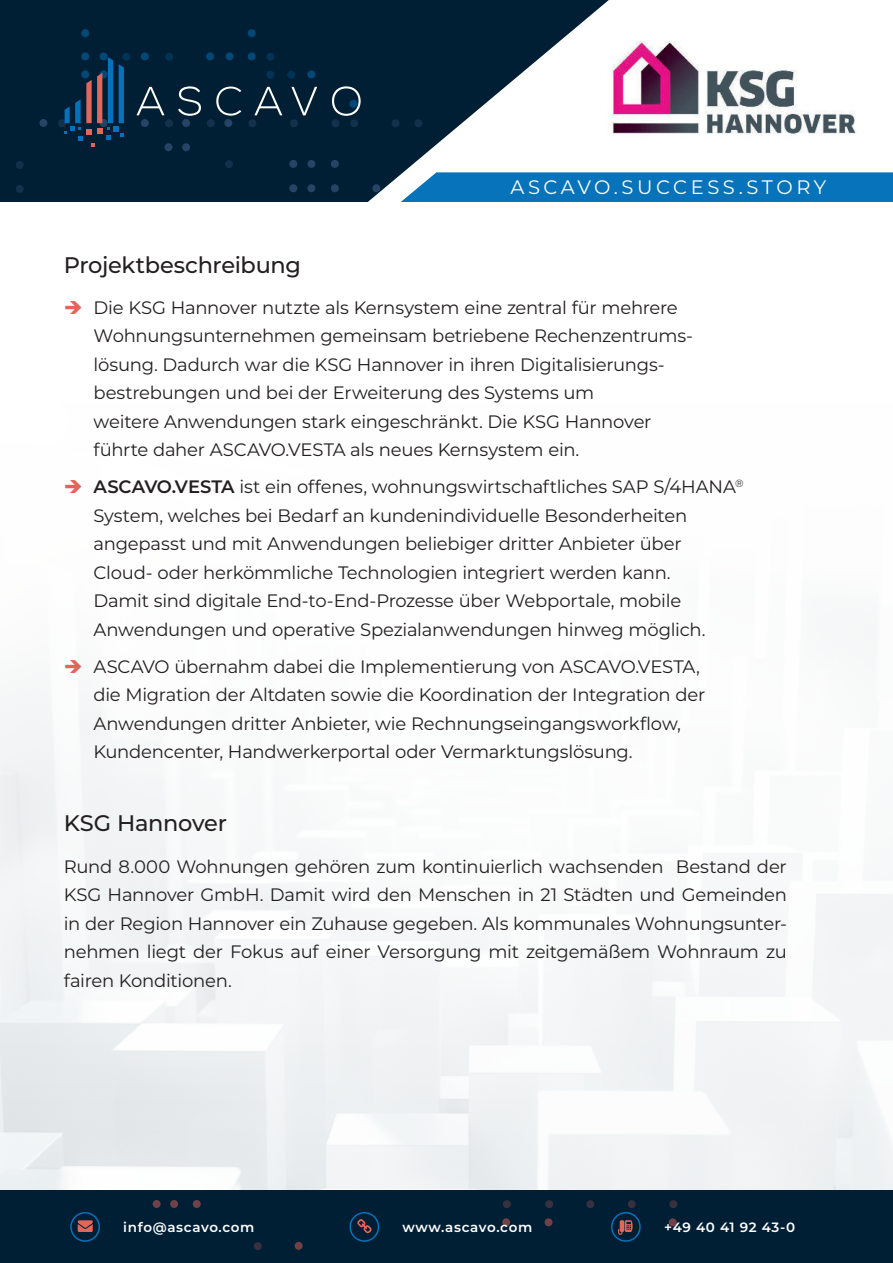
<style>
.page{position:relative;width:893px;height:1263px;background:#fff}
.page>*{position:absolute;margin:0;border:0;box-sizing:border-box;transform-origin:0 0}
.t1{font:500 22.5px "Montserrat";letter-spacing:-.015em;color:#231f20}
.t2{font:19.5px "Montserrat";letter-spacing:.18em;color:#fff}
.t3{font:18px/28.5px "Montserrat";letter-spacing:-.015em;color:#231f20}
.t4{font:600 13.5px "Montserrat";letter-spacing:.045em;color:#fff}
.s1{font-weight:600}
</style>
<div class="page">
<img style="left:0;top:696px;width:893px;height:495px">
<div style="left:0;top:1191px;width:893px;height:72px;background:#001f35"></div>
<div style="left:153px;top:1200px;width:8px;height:8px;background:#714147;border-radius:50%"></div>
<div style="left:170px;top:1200px;width:8px;height:8px;background:#714147;border-radius:50%"></div>
<div style="left:193px;top:1200px;width:8px;height:8px;background:#714147;border-radius:50%"></div>
<div style="left:295px;top:1242px;width:8px;height:8px;background:#714147;border-radius:50%"></div>
<div style="left:502px;top:1218px;width:8px;height:8px;background:#714147;border-radius:50%"></div>
<div style="left:545px;top:1218px;width:7px;height:8px;background:#714147;border-radius:50%"></div>
<div style="left:669px;top:1218px;width:8px;height:8px;background:#714147;border-radius:50%"></div>
<div style="left:254px;top:1242px;width:8px;height:8px;background:#38303e;border-radius:50%"></div>
<div style="left:503px;top:1200px;width:8px;height:8px;background:#38303e;border-radius:50%"></div>
<div style="left:545px;top:1200px;width:8px;height:8px;background:#38303e;border-radius:50%"></div>
<div style="left:586px;top:1200px;width:8px;height:8px;background:#38303e;border-radius:50%"></div>
<div style="left:628px;top:1200px;width:8px;height:8px;background:#38303e;border-radius:50%"></div>
<div style="left:669px;top:1200px;width:8px;height:8px;background:#38303e;border-radius:50%"></div>
<div style="left:70px;top:1212px;width:30px;height:30px;border:1px solid #0573bb;border-radius:50%"></div>
<svg style="left:78px;top:1220px;width:15px;height:12px"></svg>
<div style="left:349px;top:1212px;width:30px;height:30px;border:1px solid #0573bb;border-radius:50%"></div>
<svg style="left:357px;top:1219px;width:15px;height:14px"></svg>
<div style="left:611px;top:1212px;width:30px;height:30px;border:1px solid #0573bb;border-radius:50%"></div>
<svg style="left:618px;top:1220px;width:15px;height:15px"></svg>
<div style="left:624px;top:172px;width:269px;height:30px;background:#0773bb"></div>
<svg style="left:0;top:0;width:624px;height:202px;fill:#001f35"></svg>
<div style="left:100px;top:52px;width:8px;height:8px;background:#034877;border-radius:50%"></div>
<svg style="left:81px;top:52px;width:8px;height:8px"></svg>
<div style="left:81px;top:29px;width:8px;height:8px;background:#034877;border-radius:50%"></div>
<div style="left:141px;top:52px;width:8px;height:8px;background:#034877;border-radius:50%"></div>
<div style="left:226px;top:52px;width:8px;height:8px;background:#034877;border-radius:50%"></div>
<div style="left:206px;top:52px;width:8px;height:8px;background:#034877;border-radius:50%"></div>
<div style="left:248px;top:52px;width:8px;height:8px;background:#034877;border-radius:50%"></div>
<div style="left:248px;top:29px;width:8px;height:8px;background:#034877;border-radius:50%"></div>
<div style="left:307px;top:70px;width:8px;height:8px;background:#034877;border-radius:50%"></div>
<div style="left:39px;top:119px;width:8px;height:8px;background:#284464;border-radius:50%"></div>
<div style="left:141px;top:119px;width:8px;height:8px;background:#284464;border-radius:50%"></div>
<div style="left:182px;top:119px;width:8px;height:8px;background:#284464;border-radius:50%"></div>
<div style="left:182px;top:143px;width:8px;height:8px;background:#284464;border-radius:50%"></div>
<div style="left:164px;top:143px;width:8px;height:8px;background:#284464;border-radius:50%"></div>
<div style="left:224px;top:119px;width:8px;height:8px;background:#284464;border-radius:50%"></div>
<div style="left:289px;top:160px;width:8px;height:8px;background:#284464;border-radius:50%"></div>
<div style="left:289px;top:184px;width:8px;height:8px;background:#284464;border-radius:50%"></div>
<div style="left:307px;top:184px;width:8px;height:8px;background:#284464;border-radius:50%"></div>
<div style="left:307px;top:160px;width:8px;height:8px;background:#284464;border-radius:50%"></div>
<div style="left:331px;top:160px;width:8px;height:8px;background:#284464;border-radius:50%"></div>
<div style="left:331px;top:184px;width:8px;height:8px;background:#284464;border-radius:50%"></div>
<div style="left:372px;top:184px;width:8px;height:8px;background:#284464;border-radius:50%"></div>
<div style="left:122px;top:53px;width:8px;height:8px;background:#013356;border-radius:50%"></div>
<div style="left:165px;top:53px;width:8px;height:8px;background:#013356;border-radius:50%"></div>
<div style="left:266px;top:53px;width:8px;height:8px;background:#013356;border-radius:50%"></div>
<div style="left:266px;top:71px;width:8px;height:8px;background:#013356;border-radius:50%"></div>
<div style="left:287px;top:71px;width:8px;height:8px;background:#013356;border-radius:50%"></div>
<svg style="left:58px;top:119px;width:8px;height:8px"></svg>
<div style="left:165px;top:119px;width:8px;height:8px;background:#14314c;border-radius:50%"></div>
<div style="left:207px;top:119px;width:8px;height:8px;background:#14314c;border-radius:50%"></div>
<div style="left:248px;top:119px;width:8px;height:8px;background:#14314c;border-radius:50%"></div>
<div style="left:225px;top:160px;width:8px;height:8px;background:#14314c;border-radius:50%"></div>
<div style="left:290px;top:119px;width:8px;height:8px;background:#14314c;border-radius:50%"></div>
<div style="left:332px;top:119px;width:7px;height:8px;background:#14314c;border-radius:50%"></div>
<div style="left:350px;top:119px;width:8px;height:8px;background:#14314c;border-radius:50%"></div>
<div style="left:392px;top:119px;width:7px;height:8px;background:#14314c;border-radius:50%"></div>
<div style="left:414px;top:119px;width:8px;height:8px;background:#14314c;border-radius:50%"></div>
<svg style="left:414px;top:160px;width:8px;height:8px"></svg>
<div style="left:16px;top:161px;width:8px;height:8px;background:#14314c;border-radius:50%"></div>
<div style="left:16px;top:185px;width:8px;height:8px;background:#14314c;border-radius:50%"></div>
<svg style="left:137px;top:87px;width:27px;height:28px"></svg>
<svg style="left:178px;top:86px;width:23px;height:30px"></svg>
<svg style="left:216px;top:87px;width:25px;height:29px"></svg>
<svg style="left:254px;top:87px;width:28px;height:28px"></svg>
<svg style="left:291px;top:87px;width:26px;height:28px"></svg>
<svg style="left:332px;top:86px;width:29px;height:30px"></svg>
<svg style="left:65px;top:57px;width:59px;height:89px;background:#193754"></svg>
<img style="left:607px;top:37px;width:249px;height:109px">
<p class="t2" style="left:511px;top:177px;width:317px">ASCAVO.SUCCESS.STORY</p>
<p class="t1" style="left:64px;top:256px;width:239px">Projektbeschreibung</p>
<p class="t3" style="left:94px;top:294px;width:601px">Die KSG Hannover nutzte als Kernsystem eine zentral für mehrere Wohnungsunternehmen gemeinsam betriebene Rechenzentrums&shy;lösung. Dadurch war die KSG Hannover in ihren Digitalisierungs&shy;bestrebungen und bei der Erweiterung des Systems um<br>weitere Anwendungen stark eingeschränkt. Die KSG Hannover führte daher ASCAVO.VESTA als neues Kernsystem ein.</p>
<p class="t3" style="left:94px;top:473px;width:652px"><span class="s1">ASCAVO.VESTA</span> ist ein offenes, wohnungswirtschaftliches SAP S/4HANA<sup>® </sup>System, welches bei Bedarf an kundenindividuelle Besonderheiten angepasst und mit Anwendungen beliebiger dritter Anbieter über Cloud- oder herkömmliche Technologien integriert werden kann.<br>Damit sind digitale End-to-End-Prozesse über Webportale, mobile Anwendungen und operative Spezialanwendungen hinweg möglich.</p>
<p class="t3" style="left:94px;top:653px;width:613px">ASCAVO übernahm dabei die Implementierung von ASCAVO.VESTA, die Migration der Altdaten sowie die Koordination der Integration der Anwendungen dritter Anbieter, wie Rechnungseingangsworkflow, Kundencenter, Handwerkerportal oder Vermarktungslösung.</p>
<p class="t1" style="left:64px;top:814px;width:165px">KSG Hannover</p>
<p class="t3" style="left:64px;top:852px;width:725px;text-align:justify">Rund 8.000 Wohnungen gehören zum kontinuierlich wachsenden Bestand der KSG Hannover GmbH. Damit wird den Menschen in 21 Städten und Gemeinden in der Region Hannover ein Zuhause gegeben. Als kommunales Wohnungsunter&shy;nehmen liegt der Fokus auf einer Versorgung mit zeitgemäßem Wohnraum zu fairen Konditionen.</p>
<p class="t4" style="left:123px;top:1222px;width:133px">info@ascavo.com</p>
<p class="t4" style="left:403px;top:1222px;width:131px">www.ascavo.com</p>
<p class="t4" style="left:664px;top:1222px;width:133px">+49 40 41 92 43-0</p>
</div>
